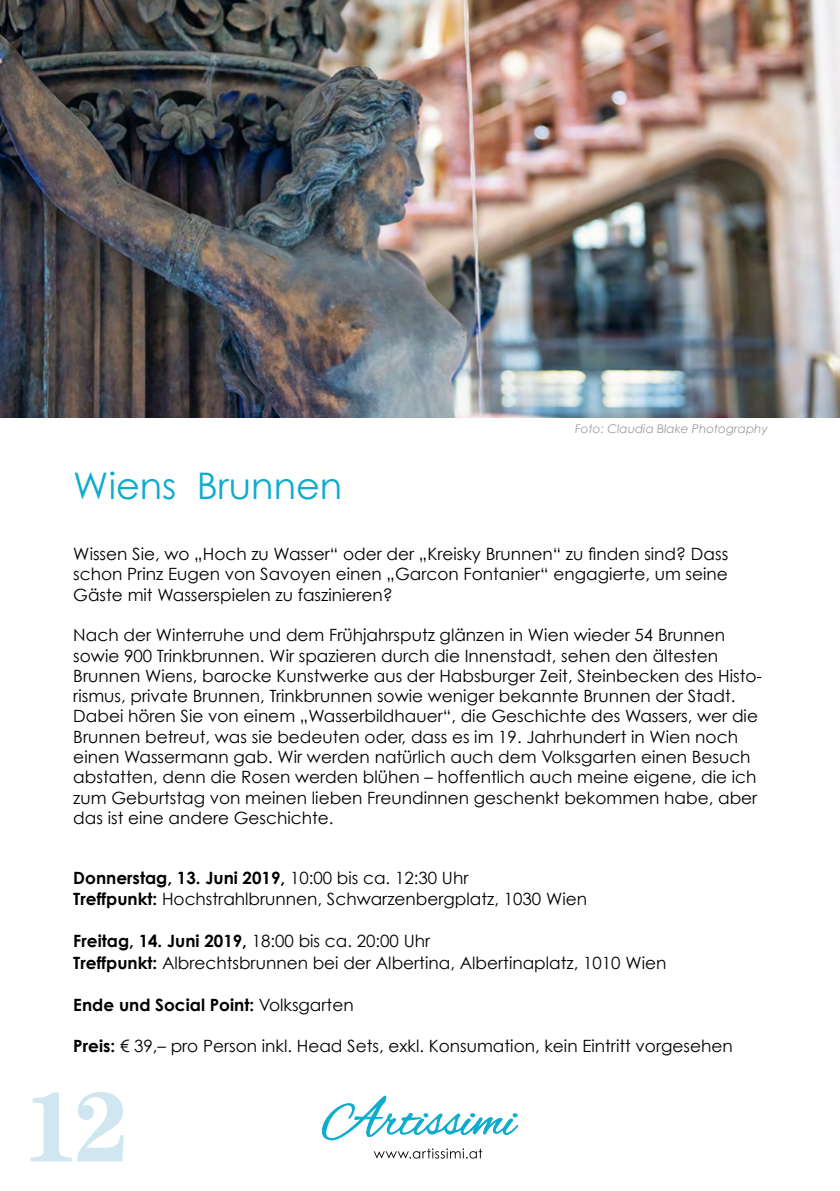
<style>
.page{position:relative;width:840px;height:1191px;background:#fff}
.page>*{position:absolute;margin:0;border:0;box-sizing:border-box;transform-origin:0 0}
.t1{font:700 99.2px "Century Std";color:#d0e7f1}
.t2{font:36.6px "Century Gothic";color:#0daccf}
.t3{font:17px/20.2px "Century Gothic";color:#000}
.t4{font:700 17px "Century Gothic";color:#000}
.t5{font:italic 12px "Century Gothic";color:#9c9e9f}
.s1{font-weight:700}
.s2{font-weight:400}
</style>
<div class="page">
<img style="left:0;top:0;width:839px;height:418px">
<svg style="left:321px;top:1095px;width:197px;height:45px"></svg>
<svg style="left:373px;top:1148px;width:109px;height:10px"></svg>
<h2 class="t2" style="left:73px;top:462px;width:270px">Wiens Brunnen</h2>
<p class="t5" style="left:574px;top:420px;width:194px">Foto: Claudia Blake Photography</p>
<p class="t3" style="left:73px;top:543px;width:656px;text-align:justify">Wissen Sie, wo „Hoch zu Wasser“ oder der „Kreisky Brunnen“ zu finden sind? Dass schon Prinz Eugen von Savoyen einen „Garcon Fontanier“ engagierte, um seine Gäste mit Wasserspielen zu faszinieren?</p>
<p class="t3" style="left:73px;top:624px;width:690px">Nach der Winterruhe und dem Frühjahrsputz glänzen in Wien wieder 54 Brunnen sowie 900 Trinkbrunnen. Wir spazieren durch die Innenstadt, sehen den ältesten Brunnen Wiens, barocke Kunstwerke aus der Habsburger Zeit, Steinbecken des Histo&shy;rismus, private Brunnen, Trinkbrunnen sowie weniger bekannte Brunnen der Stadt.<br>Dabei hören Sie von einem „Wasserbildhauer“, die Geschichte des Wassers, wer die Brunnen betreut, was sie bedeuten oder, dass es im 19. Jahrhundert in Wien noch einen Wassermann gab. Wir werden natürlich auch dem Volksgarten einen Besuch abstatten, denn die Rosen werden blühen – hoffentlich auch meine eigene, die ich zum Geburtstag von meinen lieben Freundinnen geschenkt bekommen habe, aber das ist eine andere Geschichte.</p>
<p class="t3" style="left:73px;top:866px;width:515px;line-height:21.2px"><span class="s1">Donnerstag, 13. Juni 2019,</span> 10:00 bis ca. 12:30 Uhr<br><span class="s1">Treffpunkt:</span> Hochstrahlbrunnen, Schwarzenbergplatz, 1030 Wien</p>
<p class="t3" style="left:73px;top:930px;width:594px;line-height:21.2px"><span class="s1">Freitag, 14. Juni 2019,</span> 18:00 bis ca. 20:00 Uhr<br><span class="s1">Treffpunkt:</span> Albrechtsbrunnen bei der Albertina, Albertinaplatz, 1010 Wien</p>
<p class="t4" style="left:73px;top:993px;width:282px">Ende und Social Point: <span class="s2">Volksgarten</span></p>
<p class="t3" style="left:73px;top:1034px;width:660px"><span class="s1">Preis:</span> € 39,– pro Person inkl. Head Sets, exkl. Konsumation, kein Eintritt vorgesehen</p>
<h1 class="t1" style="left:22px;top:1068px;width:109px">12</h1>
</div>
